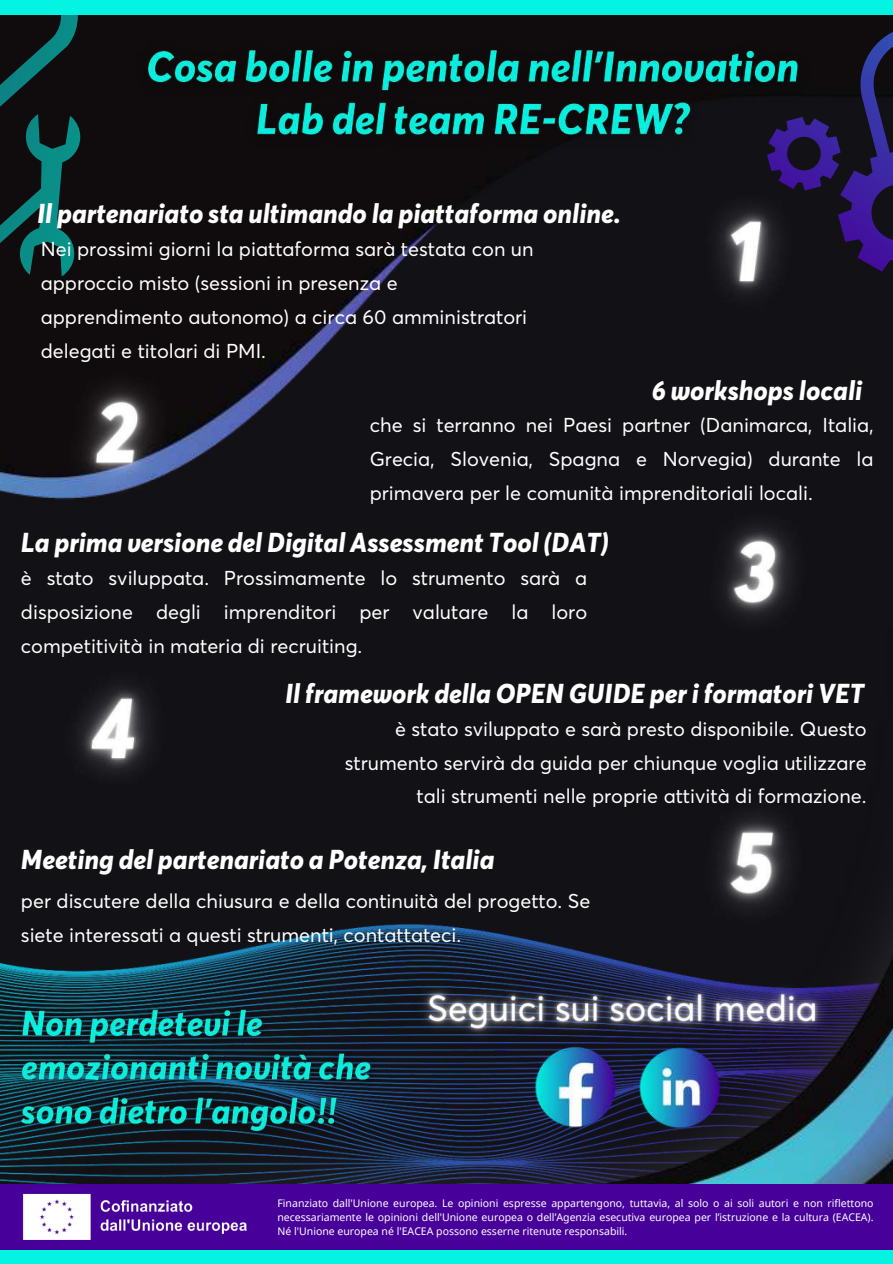
<style>
.page{position:relative;width:893px;height:1264px;background:#fff}
.page>*{position:absolute;margin:0;border:0;box-sizing:border-box;transform-origin:0 0}
.t1{font:italic 800 27px "Averta Demo";color:#fff}
.t2{font:19.8px/33.8px "Averta Demo";color:#fff}
.t3{font:10.5px/14px "Noto Sans";color:#fff;text-align:justify}
</style>
<div class="page">
<img style="left:0;top:15px;width:892px;height:1168px">
<svg style="left:723px;top:15px;width:169px;height:343px;fill:#121116"></svg>
<svg style="left:816px;top:109px;width:32px;height:89px"></svg>
<svg style="left:0;top:15px;width:210px;height:508px;fill:#100c0d"></svg>
<div style="left:0;top:0;width:892px;height:15px;background:#03f4e2"></div>
<img style="left:528px;top:1058px;width:94px;height:73px">
<img style="left:631px;top:1058px;width:97px;height:74px">
<img style="left:130px;top:35px;width:686px;height:119px">
<img style="left:659px;top:130px;width:172px;height:239px">
<img style="left:5px;top:995px;width:381px;height:153px">
<img style="left:399px;top:958px;width:446px;height:100px">
<div style="left:0;top:1183px;width:892px;height:80px;background:#470099"></div>
<img style="left:22px;top:1193px;width:225px;height:47px">
<img style="left:28px;top:312px;width:178px;height:238px">
<img style="left:665px;top:451px;width:179px;height:238px">
<img style="left:23px;top:607px;width:182px;height:239px">
<div style="left:0;top:1249px;width:892px;height:14px;background:#03f4e2"></div>
<img style="left:662px;top:741px;width:180px;height:239px">
<h1 class="t1" style="left:37px;top:197px;width:585px">Il partenariato sta ultimando la piattaforma online.</h1>
<p class="t2" style="left:41px;top:232px;width:494px">Nei prossimi giorni la piattaforma sarà testata con un approccio misto (sessioni in presenza e apprendimento autonomo) a circa 60 amministratori delegati e titolari di PMI.</p>
<h1 class="t1" style="left:651px;top:374px;width:212px">6 workshops locali</h1>
<p class="t2" style="left:370px;top:408px;width:505px;text-align:justify">che si terranno nei Paesi partner (Danimarca, Italia, Grecia, Slovenia, Spagna e Norvegia) durante la primavera per le comunità imprenditoriali locali.</p>
<h1 class="t1" style="left:21px;top:525px;width:589px">La prima versione del Digital Assessment Tool (DAT)</h1>
<p class="t2" style="left:21px;top:561px;width:567px;text-align:justify">è stato sviluppata. Prossimamente lo strumento sarà a disposizione degli imprenditori per valutare la loro competitività in materia di recruiting.</p>
<h1 class="t1" style="left:285px;top:677px;width:580px">Il framework della OPEN GUIDE per i formatori VET</h1>
<p class="t2" style="left:345px;top:711px;width:523px;text-align:right">è stato sviluppato e sarà presto disponibile. Questo strumento servirà da guida per chiunque voglia utilizzare tali strumenti nelle proprie attività di formazione.</p>
<h1 class="t1" style="left:21px;top:842px;width:475px">Meeting del partenariato a Potenza, Italia</h1>
<p class="t2" style="left:21px;top:884px;width:571px">per discutere della chiusura e della continuità del progetto. Se siete interessati a questi strumenti, contattateci.</p>
<p class="t3" style="left:277px;top:1195px;width:597px">Finanziato dall'Unione europea. Le opinioni espresse appartengono, tuttavia, al solo o ai soli autori e non riflettono necessariamente le opinioni dell'Unione europea o dell’Agenzia esecutiva europea per l’istruzione e la cultura (EACEA).<br>Né l'Unione europea né l'EACEA possono esserne ritenute responsabili.</p>
</div>
